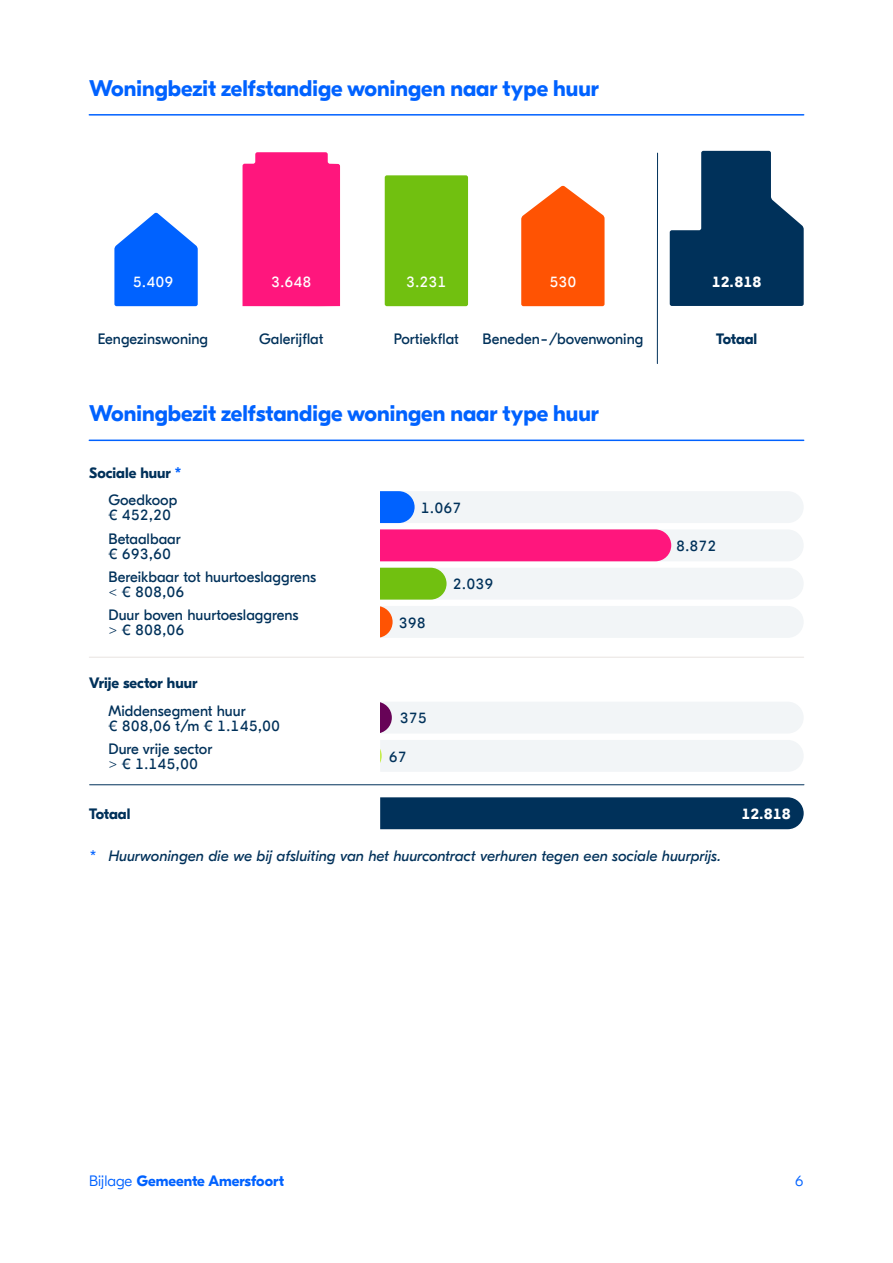
<style>
.page{position:relative;width:893px;height:1263px;background:#fff}
.page>*{position:absolute;margin:0;border:0;box-sizing:border-box;transform-origin:0 0}
.t1{font:700 22.5px "GT Eesti Display";color:#0062ff}
.t2{font:15px/15px "GT Eesti Display";color:#00315a}
.t3{font:italic 15px "GT Eesti Display";color:#00315a}
.t4{font:700 15px "GT Eesti Display";color:#00315a}
.t5{font:700 15px "GT Eesti Display";color:#0062ff}
.t6{font:15px "GT Eesti Display";color:#fff}
.t7{font:700 15px "GT Eesti Display";color:#fff}
.t8{font:300 15px "GT Eesti Display";color:#0062ff}
.s1{color:#0062ff}
.s2{font-weight:300}
</style>
<div class="page">
<svg style="left:670px;top:151px;width:134px;height:155px"></svg>
<svg style="left:521px;top:186px;width:84px;height:120px;background:#ff6923"></svg>
<div style="left:385px;top:175px;width:83px;height:131px;background:#71c010;border-radius:2px"></div>
<svg style="left:114px;top:213px;width:84px;height:93px"></svg>
<div style="left:242px;top:152px;width:98px;height:154px;background:#ff167d"></div>
<div style="left:380px;top:797px;width:424px;height:32px;background:#00315a"></div>
<svg style="left:380px;top:491px;width:423px;height:32px"></svg>
<svg style="left:380px;top:529px;width:423px;height:32px"></svg>
<svg style="left:380px;top:568px;width:423px;height:32px"></svg>
<div style="left:380px;top:606px;width:423px;height:32px;background:#f2f5f7"></div>
<div style="left:380px;top:702px;width:423px;height:31px;background:#f2f5f7"></div>
<div style="left:380px;top:740px;width:423px;height:32px;background:#f2f5f7"></div>
<hr style="left:89px;top:114px;width:715px;height:2px;background:#0062ff">
<hr style="left:657px;top:153px;width:1px;height:211px;background:#00315a">
<hr style="left:89px;top:440px;width:715px;height:1px;background:#0062ff">
<hr style="left:90px;top:784px;width:714px;height:1px;background:#00315a">
<hr style="left:89px;top:657px;width:715px;height:1px;background:#e8e3e1">
<h1 class="t1" style="left:89px;top:75px;width:511px">Woningbezit zelfstandige woningen naar type huur</h1>
<p class="t6" style="left:133px;top:274px;width:42px">5.409</p>
<p class="t2" style="left:98px;top:332px;width:112px">Eengezinswoning</p>
<p class="t6" style="left:271px;top:274px;width:42px">3.648</p>
<p class="t2" style="left:259px;top:332px;width:66px">Galerijflat</p>
<p class="t6" style="left:406px;top:274px;width:42px">3.231</p>
<p class="t2" style="left:394px;top:332px;width:67px">Portiekflat</p>
<p class="t6" style="left:549px;top:274px;width:28px">530</p>
<p class="t2" style="left:482px;top:332px;width:162px">Beneden-/bovenwoning</p>
<h1 class="t1" style="left:89px;top:401px;width:511px">Woningbezit zelfstandige woningen naar type huur</h1>
<p class="t4" style="left:89px;top:464px;width:94px">Sociale huur <span class="s1">*</span></p>
<p class="t2" style="left:108px;top:493px;width:70px">Goedkoop € 452,20</p>
<p class="t2" style="left:108px;top:531px;width:74px">Betaalbaar € 693,60</p>
<p class="t2" style="left:108px;top:569px;width:209px">Bereikbaar tot huurtoeslaggrens &lt; € 808,06</p>
<p class="t2" style="left:108px;top:608px;width:192px">Duur boven huurtoeslaggrens &gt; € 808,06</p>
<p class="t4" style="left:89px;top:675px;width:110px">Vrije sector huur</p>
<p class="t2" style="left:108px;top:703px;width:173px">Middensegment huur<br>€ 808,06 t/m € 1.145,00</p>
<p class="t2" style="left:108px;top:742px;width:105px">Dure vrije sector &gt; € 1.145,00</p>
<p class="t4" style="left:89px;top:805px;width:43px">Totaal</p>
<p class="t2" style="left:421px;top:500px;width:42px">1.067</p>
<p class="t2" style="left:399px;top:615px;width:28px">398</p>
<p class="t2" style="left:453px;top:577px;width:42px">2.039</p>
<p class="t2" style="left:400px;top:711px;width:28px">375</p>
<p class="t2" style="left:389px;top:749px;width:19px">67</p>
<p class="t7" style="left:712px;top:274px;width:51px">12.818</p>
<p class="t4" style="left:716px;top:331px;width:43px">Totaal</p>
<p class="t2" style="left:676px;top:539px;width:42px">8.872</p>
<p class="t7" style="left:741px;top:805px;width:51px">12.818</p>
<p class="t3" style="left:89px;top:848px;width:634px"><span class="s1">*</span> Huurwoningen die we bij afsluiting van het huurcontract verhuren tegen een sociale huurprijs.</p>
<p class="t5" style="left:89px;top:1173px;width:196px"><span class="s2">Bijlage</span> Gemeente Amersfoort</p>
<p class="t8" style="left:795px;top:1173px;width:10px">6</p>
</div>
